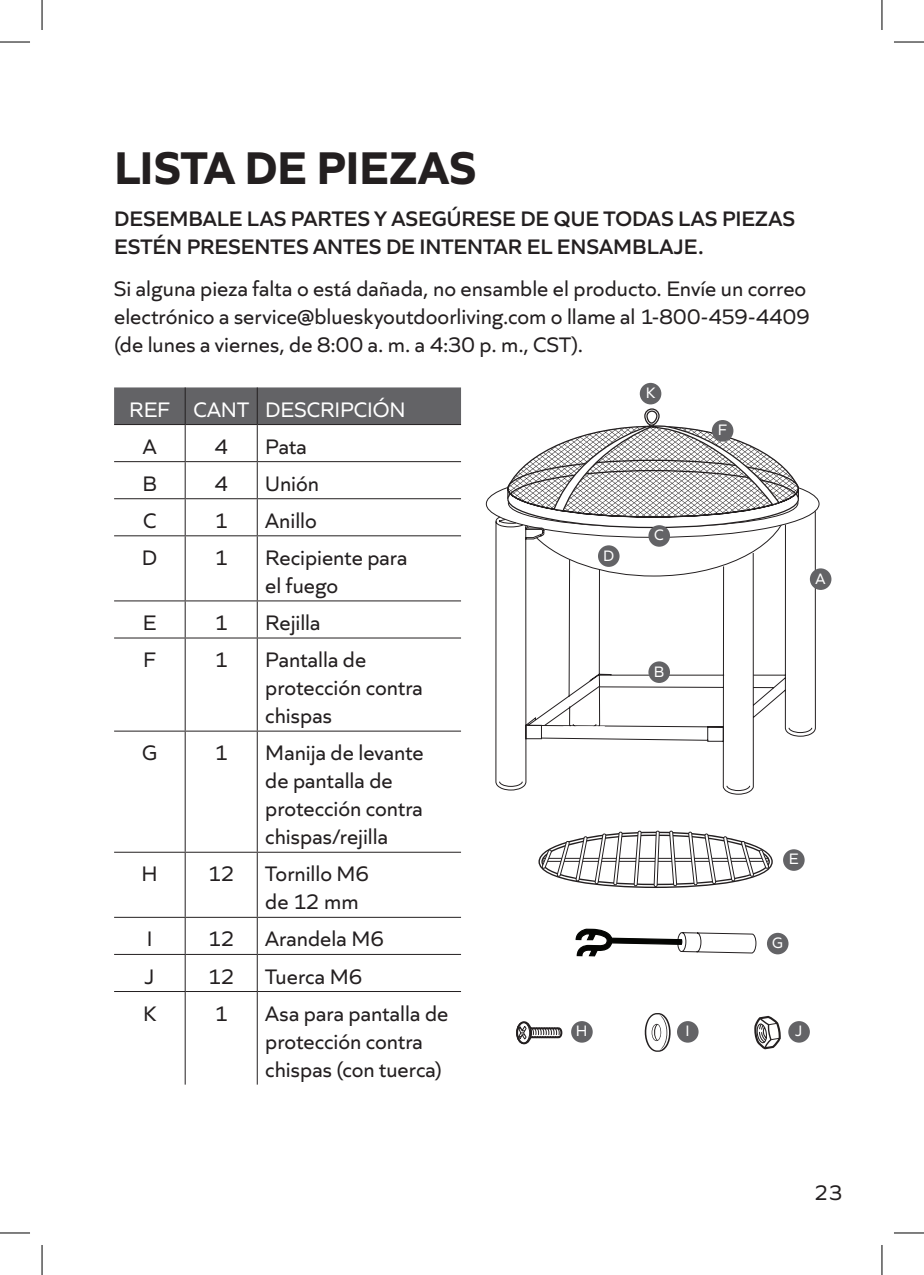
<style>
.page{position:relative;width:924px;height:1275px;background:#fff}
.page>*{position:absolute;margin:0;border:0;box-sizing:border-box;transform-origin:0 0}
.headings{font:700 48px "Quiet Sans";letter-spacing:-.005em;color:#231f20}
.paragraphs{font:22px/28px "Quiet Sans";color:#231f20}
.warning_paragraph{font:22px/28px "Quiet Sans";color:#231f20}
.warning_paragraph-2{font:600 22px/28px "Quiet Sans";color:#231f20}
.paragraphs-2{font:22px "Quiet Sans";color:#fff}
.paragraphs-3{font:15.8px "Quiet Sans";color:#fff}
</style>
<div class="page">
<svg style="left:485px;top:408px;width:334px;height:105px"></svg>
<svg style="left:492px;top:505px;width:324px;height:547px"></svg>
<svg style="left:559px;top:726px;width:45px;height:9px"></svg>
<div style="left:114px;top:387px;width:347px;height:37px;background:#636366"></div>
<hr style="left:184px;top:387px;width:2px;height:37px;background:#231f20">
<hr style="left:256px;top:387px;width:2px;height:37px;background:#231f20">
<hr style="left:114px;top:424px;width:71px;height:1px;background:#231f20">
<hr style="left:185px;top:424px;width:72px;height:1px;background:#231f20">
<hr style="left:184px;top:425px;width:2px;height:36px;background:#231f20">
<hr style="left:257px;top:424px;width:204px;height:1px;background:#231f20">
<hr style="left:256px;top:425px;width:2px;height:36px;background:#231f20">
<hr style="left:114px;top:461px;width:71px;height:1px;background:#231f20">
<hr style="left:185px;top:461px;width:72px;height:1px;background:#231f20">
<hr style="left:184px;top:462px;width:2px;height:36px;background:#231f20">
<hr style="left:257px;top:461px;width:204px;height:1px;background:#231f20">
<hr style="left:256px;top:462px;width:2px;height:36px;background:#231f20">
<hr style="left:114px;top:498px;width:71px;height:1px;background:#231f20">
<hr style="left:185px;top:498px;width:72px;height:1px;background:#231f20">
<hr style="left:184px;top:499px;width:2px;height:36px;background:#231f20">
<hr style="left:257px;top:498px;width:204px;height:1px;background:#231f20">
<hr style="left:256px;top:499px;width:2px;height:36px;background:#231f20">
<hr style="left:184px;top:536px;width:2px;height:64px;background:#231f20">
<hr style="left:256px;top:536px;width:2px;height:64px;background:#231f20">
<hr style="left:184px;top:601px;width:2px;height:36px;background:#231f20">
<hr style="left:256px;top:601px;width:2px;height:36px;background:#231f20">
<hr style="left:184px;top:638px;width:2px;height:92px;background:#231f20">
<hr style="left:256px;top:638px;width:2px;height:92px;background:#231f20">
<hr style="left:184px;top:731px;width:2px;height:120px;background:#231f20">
<hr style="left:256px;top:731px;width:2px;height:120px;background:#231f20">
<hr style="left:114px;top:917px;width:71px;height:1px;background:#231f20">
<hr style="left:185px;top:917px;width:72px;height:1px;background:#231f20">
<hr style="left:184px;top:918px;width:2px;height:36px;background:#231f20">
<hr style="left:257px;top:917px;width:204px;height:1px;background:#231f20">
<hr style="left:256px;top:918px;width:2px;height:36px;background:#231f20">
<hr style="left:114px;top:954px;width:71px;height:1px;background:#231f20">
<hr style="left:185px;top:954px;width:72px;height:1px;background:#231f20">
<hr style="left:184px;top:955px;width:2px;height:36px;background:#231f20">
<hr style="left:257px;top:954px;width:204px;height:1px;background:#231f20">
<hr style="left:256px;top:955px;width:2px;height:36px;background:#231f20">
<hr style="left:114px;top:991px;width:71px;height:1px;background:#231f20">
<hr style="left:185px;top:991px;width:72px;height:1px;background:#231f20">
<hr style="left:184px;top:992px;width:2px;height:92px;background:#231f20">
<hr style="left:257px;top:991px;width:204px;height:1px;background:#231f20">
<hr style="left:256px;top:992px;width:2px;height:92px;background:#231f20">
<hr style="left:114px;top:535px;width:71px;height:1px;background:#231f20">
<hr style="left:185px;top:535px;width:72px;height:1px;background:#231f20">
<hr style="left:257px;top:535px;width:204px;height:1px;background:#231f20">
<hr style="left:114px;top:600px;width:71px;height:1px;background:#231f20">
<hr style="left:185px;top:600px;width:72px;height:1px;background:#231f20">
<hr style="left:257px;top:600px;width:204px;height:1px;background:#231f20">
<hr style="left:114px;top:637px;width:71px;height:1px;background:#231f20">
<hr style="left:185px;top:637px;width:72px;height:1px;background:#231f20">
<hr style="left:257px;top:637px;width:204px;height:1px;background:#231f20">
<hr style="left:114px;top:730px;width:71px;height:1px;background:#231f20">
<hr style="left:185px;top:730px;width:72px;height:1px;background:#231f20">
<hr style="left:257px;top:730px;width:204px;height:1px;background:#231f20">
<hr style="left:114px;top:851px;width:71px;height:1px;background:#231f20">
<hr style="left:185px;top:851px;width:72px;height:1px;background:#231f20">
<hr style="left:184px;top:852px;width:2px;height:65px;background:#231f20">
<hr style="left:257px;top:851px;width:204px;height:1px;background:#231f20">
<hr style="left:256px;top:852px;width:2px;height:65px;background:#231f20">
<div style="left:809px;top:568px;width:22px;height:22px;background:#636366;border-radius:50%"></div>
<div style="left:648px;top:661px;width:21px;height:22px;background:#636366;border-radius:50%"></div>
<div style="left:648px;top:525px;width:21px;height:22px;background:#636366;border-radius:50%"></div>
<div style="left:597px;top:545px;width:22px;height:22px;background:#636366;border-radius:50%"></div>
<div style="left:782px;top:849px;width:22px;height:22px;background:#636366;border-radius:50%"></div>
<div style="left:766px;top:933px;width:22px;height:21px;background:#636366;border-radius:50%"></div>
<div style="left:711px;top:420px;width:22px;height:21px;background:#636366;border-radius:50%"></div>
<div style="left:639px;top:383px;width:22px;height:21px;background:#636366;border-radius:50%"></div>
<svg style="left:538px;top:828px;width:234px;height:61px"></svg>
<svg style="left:574px;top:928px;width:182px;height:29px"></svg>
<div style="left:571px;top:1021px;width:21px;height:21px;background:#636366;border-radius:50%"></div>
<div style="left:676px;top:1021px;width:22px;height:21px;background:#636366;border-radius:50%"></div>
<div style="left:787px;top:1021px;width:22px;height:21px;background:#636366;border-radius:50%"></div>
<svg style="left:643px;top:1013px;width:28px;height:38px"></svg>
<svg style="left:753px;top:1014px;width:28px;height:36px"></svg>
<svg style="left:514px;top:1020px;width:50px;height:25px"></svg>
<hr style="left:0;top:42px;width:30px;height:1px;background:#000">
<hr style="left:893px;top:42px;width:30px;height:1px;background:#000">
<hr style="left:0;top:1232px;width:30px;height:1px;background:#000">
<hr style="left:893px;top:1232px;width:30px;height:1px;background:#000">
<hr style="left:42px;top:0;width:1px;height:30px;background:#000">
<hr style="left:42px;top:1245px;width:1px;height:30px;background:#000">
<hr style="left:881px;top:0;width:1px;height:30px;background:#000">
<hr style="left:881px;top:1245px;width:1px;height:30px;background:#000">
<p class="headings" style="left:114px;top:130px;width:364px">LISTA DE PIEZAS</p>
<p class="warning_paragraph-2" style="left:114px;top:203px;width:682px">DESEMBALE LAS PARTES Y ASEGÚRESE DE QUE TODAS LAS PIEZAS<br>ESTÉN PRESENTES ANTES DE INTENTAR EL ENSAMBLAJE.</p>
<p class="warning_paragraph" style="left:114px;top:273px;width:697px">Si alguna pieza falta o está dañada, no ensamble el producto. Envíe un correo electrónico a service@blueskyoutdoorliving.com o llame al 1-800-459-4409 (de lunes a viernes, de 8:00 a. m. a 4:30 p. m., CST).</p>
<p class="paragraphs-2" style="left:129px;top:393px;width:42px">REF</p>
<p class="paragraphs-2" style="left:193px;top:393px;width:57px">CANT</p>
<p class="paragraphs-2" style="left:265px;top:393px;width:142px">DESCRIPCIÓN</p>
<p class="paragraphs" style="left:143px;top:431px;width:15px">A</p>
<p class="paragraphs" style="left:214px;top:431px;width:15px">4</p>
<p class="paragraphs" style="left:265px;top:431px;width:43px">Pata</p>
<p class="paragraphs" style="left:142px;top:468px;width:16px">B</p>
<p class="paragraphs" style="left:214px;top:468px;width:15px">4</p>
<p class="paragraphs" style="left:265px;top:468px;width:55px">Unión</p>
<p class="paragraphs" style="left:143px;top:505px;width:15px">C</p>
<p class="paragraphs" style="left:214px;top:505px;width:15px">1</p>
<p class="paragraphs" style="left:265px;top:505px;width:53px">Anillo</p>
<p class="paragraphs" style="left:142px;top:542px;width:17px">D</p>
<p class="paragraphs" style="left:214px;top:542px;width:15px">1</p>
<p class="paragraphs" style="left:265px;top:542px;width:144px">Recipiente para el fuego</p>
<p class="paragraphs" style="left:143px;top:607px;width:15px">E</p>
<p class="paragraphs" style="left:214px;top:607px;width:15px">1</p>
<p class="paragraphs" style="left:265px;top:607px;width:57px">Rejilla</p>
<p class="paragraphs" style="left:143px;top:644px;width:14px">F</p>
<p class="paragraphs" style="left:214px;top:644px;width:15px">1</p>
<p class="paragraphs" style="left:265px;top:644px;width:159px">Pantalla de protección contra chispas</p>
<p class="paragraphs" style="left:142px;top:737px;width:16px">G</p>
<p class="paragraphs" style="left:214px;top:737px;width:15px">1</p>
<p class="paragraphs" style="left:265px;top:737px;width:160px">Manija de levante de pantalla de protección contra chispas/rejilla</p>
<p class="paragraphs" style="left:141px;top:858px;width:18px">H</p>
<p class="paragraphs" style="left:208px;top:858px;width:28px">12</p>
<p class="paragraphs" style="left:265px;top:858px;width:105px">Tornillo M6 de 12 mm</p>
<p class="paragraphs" style="left:147px;top:923px;width:7px">I</p>
<p class="paragraphs" style="left:208px;top:923px;width:28px">12</p>
<p class="paragraphs" style="left:265px;top:923px;width:120px">Arandela M6</p>
<p class="paragraphs" style="left:145px;top:960px;width:11px">J</p>
<p class="paragraphs" style="left:208px;top:960px;width:28px">12</p>
<p class="paragraphs" style="left:265px;top:960px;width:98px">Tuerca M6</p>
<p class="paragraphs" style="left:143px;top:997px;width:15px">K</p>
<p class="paragraphs" style="left:214px;top:997px;width:15px">1</p>
<p class="paragraphs" style="left:265px;top:997px;width:184px">Asa para pantalla de protección contra chispas (con tuerca)</p>
<p class="paragraphs-3" style="left:645px;top:381px;width:11px">K</p>
<p class="paragraphs-3" style="left:602px;top:543px;width:13px">D</p>
<p class="paragraphs-3" style="left:654px;top:523px;width:11px">C</p>
<p class="paragraphs-3" style="left:653px;top:659px;width:12px">B</p>
<p class="paragraphs-3" style="left:717px;top:418px;width:11px">F</p>
<p class="paragraphs-3" style="left:815px;top:566px;width:11px">A</p>
<p class="paragraphs-3" style="left:788px;top:847px;width:11px">E</p>
<p class="paragraphs-3" style="left:771px;top:931px;width:12px">G</p>
<p class="paragraphs-3" style="left:575px;top:1019px;width:13px">H</p>
<p class="paragraphs-3" style="left:685px;top:1019px;width:6px">I</p>
<p class="paragraphs-3" style="left:795px;top:1019px;width:8px">J</p>
<p class="warning_paragraph" style="left:814px;top:1177px;width:29px">23</p>
</div>
